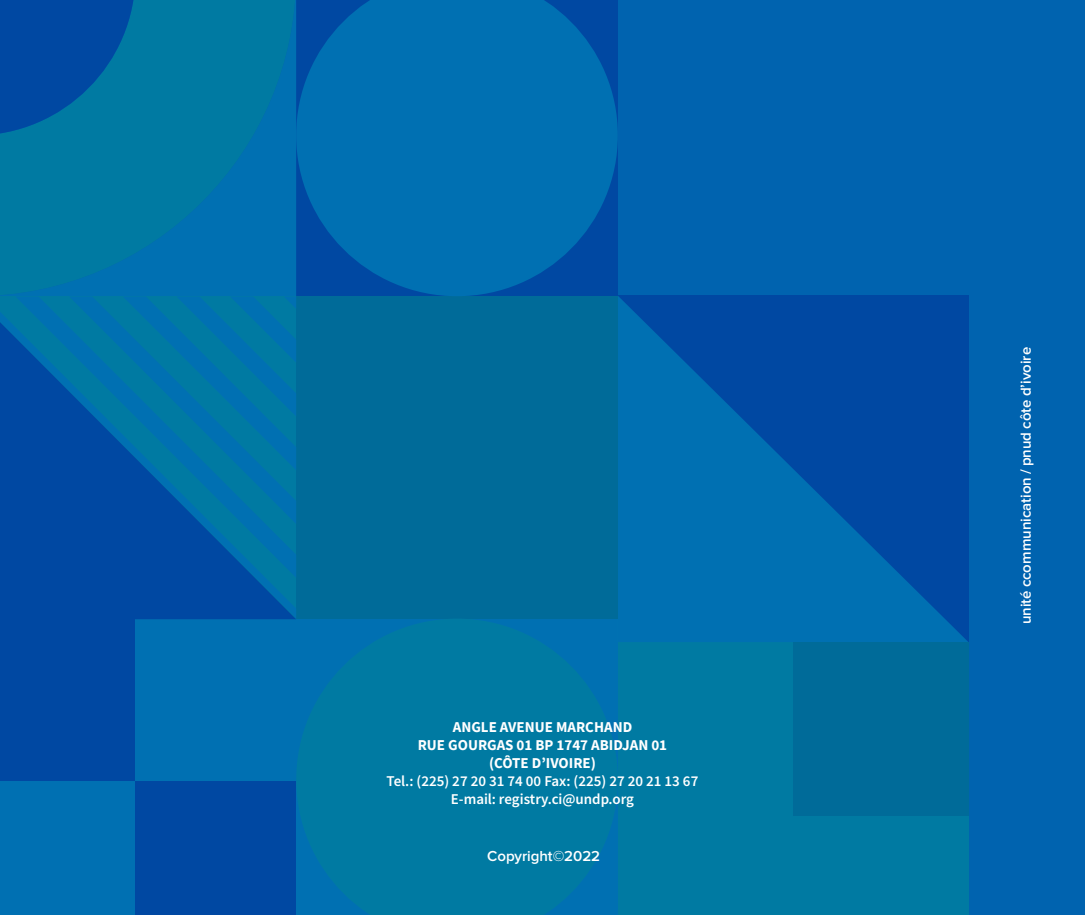
<style>
.page{position:relative;width:1085px;height:915px;background:#fff}
.page>*{position:absolute;margin:0;border:0;box-sizing:border-box;transform-origin:0 0}
.t1{font:15px/18px "Source Sans Variable";color:#fff;text-align:center}
.t2{font:700 15px/18px "Source Sans Pro";color:#fff;text-align:center}
.t3{font:600 15px "Proxima Nova";color:#fff}
</style>
<div class="page">
<div style="left:0;top:0;width:1084px;height:914px;background:#0063af"></div>
<div style="left:296px;top:296px;width:321px;height:322px;background:#006b99"></div>
<svg style="left:0;top:0;width:296px;height:296px;fill:#007aa2"></svg>
<svg style="left:0;top:0;width:135px;height:135px;background:#0056a2"></svg>
<svg style="left:296px;top:0;width:321px;height:296px;fill:#0070b2"></svg>
<div style="left:0;top:779px;width:135px;height:135px;background:#0070b2"></div>
<div style="left:0;top:619px;width:135px;height:161px;background:#0048a2"></div>
<div style="left:135px;top:779px;width:161px;height:135px;background:#0048a2"></div>
<div style="left:135px;top:619px;width:161px;height:161px;background:#0070b2"></div>
<svg style="left:0;top:296px;width:296px;height:323px"></svg>
<svg style="left:296px;top:618px;width:321px;height:296px;fill:#007aa2"></svg>
<div style="left:618px;top:642px;width:350px;height:272px;background:#007aa2"></div>
<svg style="left:618px;top:296px;width:350px;height:346px;fill:#0070b2"></svg>
<div style="left:793px;top:642px;width:175px;height:173px;background:#006b99"></div>
<p class="t2" style="left:417px;top:717px;width:251px">ANGLE AVENUE MARCHAND<br>RUE GOURGAS 01 BP 1747 ABIDJAN 01 (CÔTE D’IVOIRE)</p>
<p class="t1" style="left:386px;top:771px;width:313px">Tel.: (225) 27 20 31 74 00 Fax: (225) 27 20 21 13 67<br>E-mail: registry.ci@undp.org</p>
<p class="t3" style="left:487px;top:848px;width:114px">Copyright©2022</p>
<p class="t3" style="left:1018px;top:624px;width:279px;rotate:-90deg">unité ccommunication / pnud côte d’ivoire</p>
</div>
